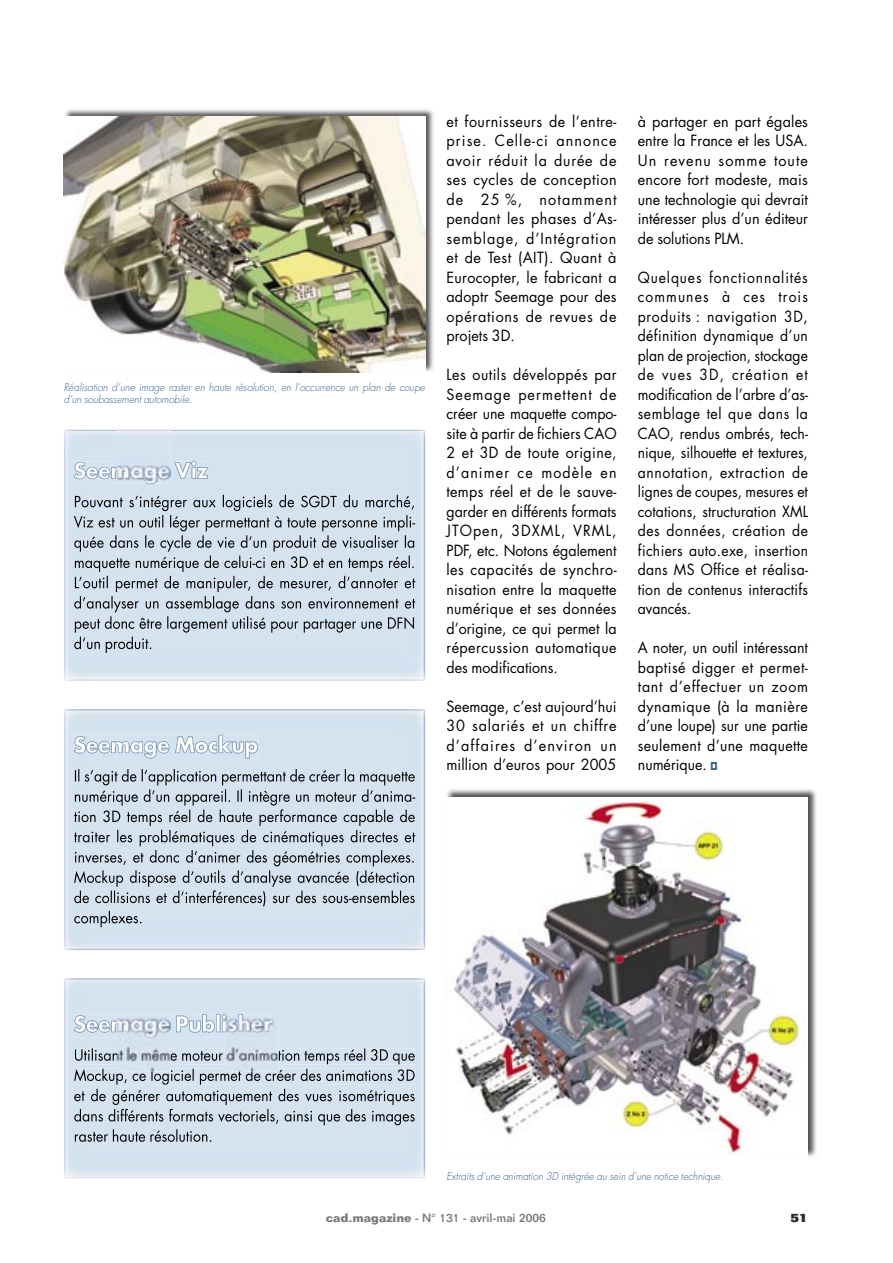
<style>
.page{position:relative;width:893px;height:1263px;background:#fff}
.page>*{position:absolute;margin:0;border:0;box-sizing:border-box;transform-origin:0 0}
.t1{font:15px/19.5px "Futura";letter-spacing:.01em;color:#000;text-align:justify;scale:.95 1}
.t2{font:15px/19.5px "Futura";letter-spacing:.01em;color:#000;text-align:justify;scale:.96 1}
.t3{font:15px/19.5px "Futura";letter-spacing:.01em;color:#000;text-align:justify;scale:.93 1}
.t4{font:500 12px "Folio";color:#7b7c7c}
.t5{font:800 12px "Folio";color:#2a2a2a}
.t6{font:italic 300 10.5px/12.6px "Futura";color:#38608c;scale:.95 1}
.s1{font-weight:700}
</style>
<div class="page">
<img style="left:63px;top:109px;width:371px;height:263px">
<img style="left:64px;top:117px;width:361px;height:256px">
<img style="left:447px;top:789px;width:370px;height:368px">
<img style="left:447px;top:797px;width:361px;height:360px">
<img style="left:64px;top:429px;width:361px;height:252px">
<img style="left:64px;top:709px;width:361px;height:241px">
<img style="left:64px;top:978px;width:361px;height:201px">
<img style="left:117px;top:1017px;width:54px;height:54px">
<img style="left:224px;top:1017px;width:55px;height:54px">
<img style="left:117px;top:429px;width:54px;height:54px">
<p class="t6" style="left:64px;top:381px;width:382px">Réalisation d’une image raster en haute résolution, en l’occurrence un plan de coupe d’un soubassement automobile.</p>
<p class="t2" style="left:446px;top:111px;width:179px">et fournisseurs de l’entre&shy;prise. Celle-ci annonce avoir réduit la durée de ses cycles de conception de 25 %, notamment pendant les phases d’As&shy;semblage, d’Intégration et de Test (AIT). Quant à Eurocopter, le fabricant a adoptr Seemage pour des opérations de revues de projets 3D.</p>
<p class="t1" style="left:446px;top:365px;width:181px">Les outils développés par Seemage permettent de créer une maquette compo&shy;site à partir de fichiers CAO 2 et 3D de toute origine, d’animer ce modèle en temps réel et de le sauve&shy;garder en différents formats JTOpen, 3DXML, VRML, PDF, etc. Notons également les capacités de synchro&shy;nisation entre la maquette numérique et ses données d’origine, ce qui permet la répercussion automatique des modifications.</p>
<p class="t2" style="left:446px;top:696px;width:179px">Seemage, c’est aujourd’hui 30 salariés et un chiffre d’affaires d’environ un million d’euros pour 2005</p>
<p class="t2" style="left:638px;top:111px;width:179px">à partager en part égales entre la France et les USA.<br>Un revenu somme toute encore fort modeste, mais une technologie qui devrait intéresser plus d’un éditeur de solutions PLM.</p>
<p class="t3" style="left:638px;top:267px;width:185px">Quelques fonctionnalités communes à ces trois produits : navigation 3D, définition dynamique d’un plan de projection, stockage de vues 3D, création et modification de l’arbre d’as&shy;semblage tel que dans la CAO, rendus ombrés, tech&shy;nique, silhouette et textures, annotation, extraction de lignes de coupes, mesures et cotations, structuration XML des données, création de fichiers auto.exe, insertion dans MS Office et réalisa&shy;tion de contenus interactifs avancés.</p>
<p class="t1" style="left:638px;top:638px;width:181px">A noter, un outil intéressant baptisé digger et permet&shy;tant d’effectuer un zoom dynamique (à la manière d’une loupe) sur une partie seulement d’une maquette numérique.</p>
<p class="t6" style="left:446px;top:1170px;width:293px">Extraits d’une animation 3D intégrée au sein d’une notice technique.</p>
<p class="t4" style="left:326px;top:1210px;width:221px"><span class="s1">cad-magazine</span> - N° 131 - avril-mai 2006</p>
<p class="t5" style="left:791px;top:1210px;width:19px">51</p>
</div>
